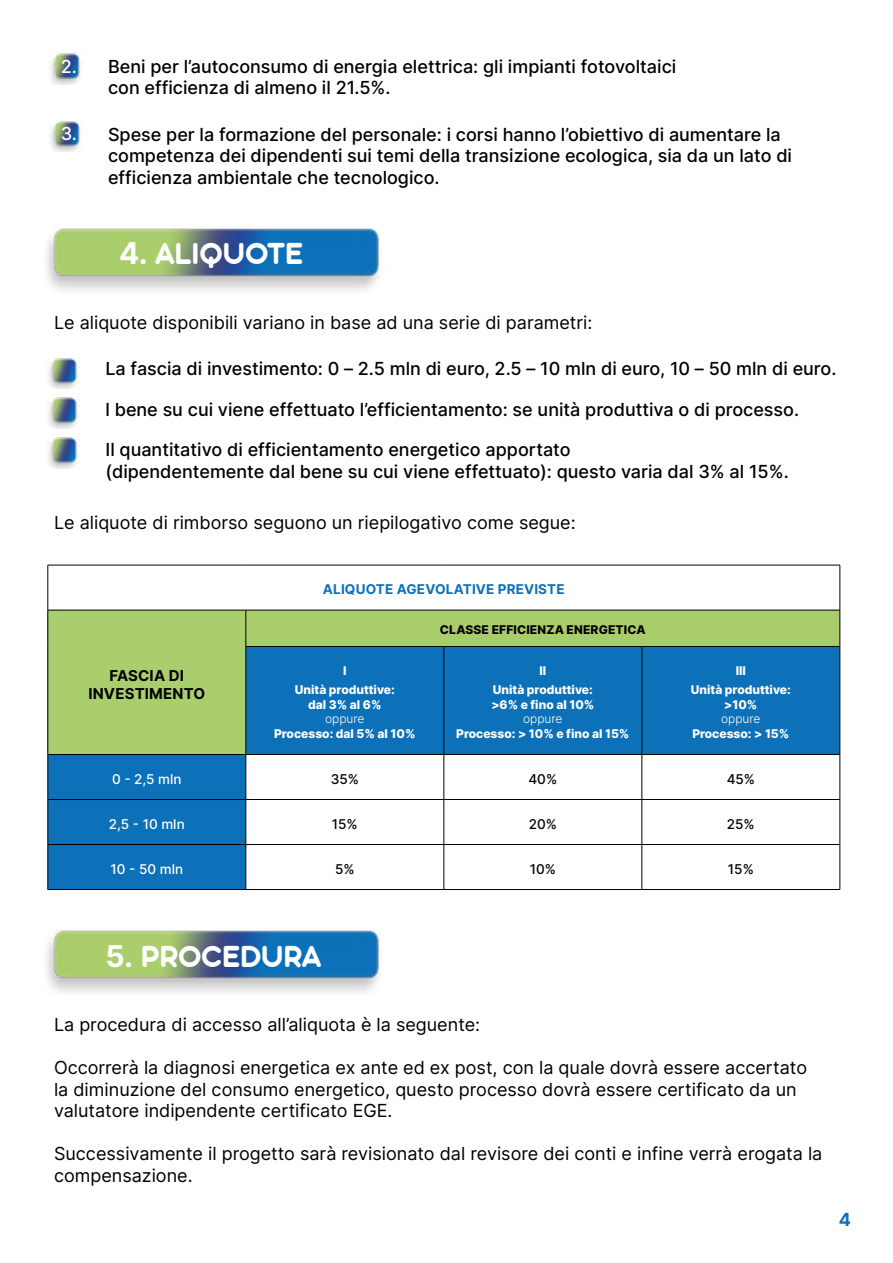
<style>
.page{position:relative;width:893px;height:1263px;background:#fff}
.page>*{position:absolute;margin:0;border:0;box-sizing:border-box;transform-origin:0 0}
.t1{font:700 33px "Aristotelica Display Trial";color:#fff}
.t2{font:500 18px/21.6px "Inter";color:#000}
.t3{font:18px/21.6px "Inter";color:#000}
.t4{font:500 18px "Inter";color:#fff}
.t5{font:700 18px "Inter";color:#0d71b9}
.t6{font:700 15px/18px "Inter";letter-spacing:.01em;color:#000;text-align:center}
.t7{font:700 13.5px "Inter";letter-spacing:.01em;color:#0d71b9}
.t8{font:500 13.5px "Inter";color:#000}
.t9{font:500 13.5px "Inter";color:#fff}
.t10{font:800 12px/19.5px "Inter";color:#fff;text-align:center}
.t11{font:800 12px "Inter";letter-spacing:.01em;color:#000}
.t12{font:300 12px "Inter";color:#fff}
.s1{font-family:"Inter";font-size:30px}
</style>
<div class="page">
<img style="left:48px;top:358px;width:32px;height:31px">
<img style="left:47px;top:397px;width:33px;height:31px">
<img style="left:47px;top:437px;width:33px;height:31px">
<img style="left:49px;top:53px;width:32px;height:31px">
<img style="left:50px;top:121px;width:31px;height:30px">
<img style="left:46px;top:228px;width:334px;height:63px">
<img style="left:46px;top:930px;width:334px;height:63px">
<div style="left:48px;top:610px;width:198px;height:144px;background:#aacd6d"></div>
<div style="left:246px;top:610px;width:594px;height:36px;background:#aacd6c"></div>
<div style="left:247px;top:647px;width:593px;height:107px;background:#0d71b9"></div>
<div style="left:49px;top:755px;width:197px;height:134px;background:#0d71b9"></div>
<hr style="left:48px;top:565px;width:198px;height:1px;background:#000">
<hr style="left:48px;top:565px;width:1px;height:45px;background:#000">
<hr style="left:246px;top:565px;width:198px;height:1px;background:#000">
<hr style="left:444px;top:565px;width:198px;height:1px;background:#000">
<hr style="left:642px;top:565px;width:198px;height:1px;background:#000">
<hr style="left:840px;top:565px;width:1px;height:45px;background:#000">
<hr style="left:48px;top:610px;width:198px;height:1px;background:#000">
<hr style="left:48px;top:610px;width:1px;height:36px;background:#000">
<hr style="left:246px;top:610px;width:198px;height:1px;background:#000">
<hr style="left:246px;top:610px;width:1px;height:36px;background:#000">
<hr style="left:444px;top:610px;width:198px;height:1px;background:#000">
<hr style="left:642px;top:610px;width:198px;height:1px;background:#000">
<hr style="left:840px;top:610px;width:1px;height:36px;background:#000">
<hr style="left:48px;top:646px;width:1px;height:108px;background:#000">
<hr style="left:246px;top:646px;width:198px;height:1px;background:#000">
<hr style="left:246px;top:647px;width:1px;height:107px;background:#000">
<hr style="left:444px;top:646px;width:198px;height:1px;background:#000">
<hr style="left:444px;top:647px;width:1px;height:107px;background:#000">
<hr style="left:642px;top:646px;width:198px;height:1px;background:#000">
<hr style="left:642px;top:647px;width:1px;height:107px;background:#000">
<hr style="left:840px;top:647px;width:1px;height:107px;background:#000">
<hr style="left:246px;top:754px;width:198px;height:1px;background:#000">
<hr style="left:444px;top:754px;width:198px;height:1px;background:#000">
<hr style="left:444px;top:755px;width:1px;height:44px;background:#000">
<hr style="left:642px;top:754px;width:198px;height:1px;background:#000">
<hr style="left:642px;top:755px;width:1px;height:44px;background:#000">
<hr style="left:840px;top:755px;width:1px;height:44px;background:#000">
<hr style="left:246px;top:799px;width:198px;height:1px;background:#000">
<hr style="left:444px;top:799px;width:198px;height:1px;background:#000">
<hr style="left:444px;top:800px;width:1px;height:44px;background:#000">
<hr style="left:642px;top:799px;width:198px;height:1px;background:#000">
<hr style="left:642px;top:800px;width:1px;height:44px;background:#000">
<hr style="left:840px;top:800px;width:1px;height:44px;background:#000">
<hr style="left:246px;top:844px;width:198px;height:1px;background:#000">
<hr style="left:444px;top:844px;width:198px;height:1px;background:#000">
<hr style="left:444px;top:845px;width:1px;height:44px;background:#000">
<hr style="left:642px;top:844px;width:198px;height:1px;background:#000">
<hr style="left:642px;top:845px;width:1px;height:44px;background:#000">
<hr style="left:840px;top:845px;width:1px;height:44px;background:#000">
<hr style="left:246px;top:889px;width:198px;height:1px;background:#000">
<hr style="left:444px;top:889px;width:198px;height:1px;background:#000">
<hr style="left:642px;top:889px;width:198px;height:1px;background:#000">
<hr style="left:48px;top:754px;width:198px;height:1px;background:#000">
<hr style="left:48px;top:755px;width:1px;height:44px;background:#000">
<hr style="left:246px;top:755px;width:1px;height:44px;background:#000">
<hr style="left:48px;top:799px;width:198px;height:1px;background:#000">
<hr style="left:48px;top:800px;width:1px;height:44px;background:#000">
<hr style="left:246px;top:800px;width:1px;height:44px;background:#000">
<hr style="left:48px;top:844px;width:198px;height:1px;background:#000">
<hr style="left:48px;top:845px;width:1px;height:44px;background:#000">
<hr style="left:246px;top:845px;width:1px;height:44px;background:#000">
<hr style="left:48px;top:889px;width:198px;height:1px;background:#000">
<p class="t4" style="left:61px;top:53px;width:18px">2.</p>
<p class="t4" style="left:61px;top:120px;width:18px">3.</p>
<p class="t2" style="left:108px;top:55px;width:570px">Beni per l’autoconsumo di energia elettrica: gli impianti fotovoltaici con efficienza di almeno il 21.5%.</p>
<p class="t2" style="left:108px;top:123px;width:686px">Spese per la formazione del personale: i corsi hanno l’obiettivo di aumentare la competenza dei dipendenti sui temi della transizione ecologica, sia da un lato di efficienza ambientale che tecnologico.</p>
<h1 class="t1" style="left:119px;top:234px;width:186px"><span class="s1">4.</span> ALIQUOTE</h1>
<p class="t3" style="left:54px;top:312px;width:540px">Le aliquote disponibili variano in base ad una serie di parametri:</p>
<p class="t2" style="left:105px;top:357px;width:732px">La fascia di investimento: 0 – 2.5 mln di euro, 2.5 – 10 mln di euro, 10 – 50 mln di euro.</p>
<p class="t2" style="left:105px;top:398px;width:695px">l bene su cui viene effettuato l’efficientamento: se unità produttiva o di processo.</p>
<p class="t2" style="left:105px;top:438px;width:685px">Il quantitativo di efficientamento energetico apportato<br>(dipendentemente dal bene su cui viene effettuato): questo varia dal 3% al 15%.</p>
<p class="t3" style="left:54px;top:512px;width:523px">Le aliquote di rimborso seguono un riepilogativo come segue:</p>
<p class="t7" style="left:323px;top:579px;width:243px">ALIQUOTE AGEVOLATIVE PREVISTE</p>
<p class="t6" style="left:88px;top:666px;width:118px">FASCIA DI<br>INVESTIMENTO</p>
<p class="t10" style="left:295px;top:660px;width:101px">I<br>Unità produttive:</p>
<p class="t10" style="left:308px;top:694px;width:75px">dal 3% al 6%</p>
<p class="t12" style="left:325px;top:710px;width:41px">oppure</p>
<p class="t10" style="left:274px;top:723px;width:143px">Processo: dal 5% al 10%</p>
<p class="t11" style="left:440px;top:621px;width:207px">CLASSE EFFICIENZA ENERGETICA</p>
<p class="t10" style="left:493px;top:660px;width:101px">II<br>Unità produttive:</p>
<p class="t10" style="left:491px;top:694px;width:104px">&gt;6% e fino al 10%</p>
<p class="t12" style="left:523px;top:710px;width:41px">oppure</p>
<p class="t10" style="left:456px;top:723px;width:175px">Processo: &gt; 10% e fino al 15%</p>
<p class="t10" style="left:691px;top:660px;width:101px">III<br>Unità produttive:</p>
<p class="t10" style="left:724px;top:694px;width:35px">&gt;10%</p>
<p class="t12" style="left:721px;top:710px;width:41px">oppure</p>
<p class="t10" style="left:692px;top:723px;width:99px">Processo: &gt; 15%</p>
<p class="t9" style="left:112px;top:769px;width:71px">0 - 2,5 mln</p>
<p class="t8" style="left:331px;top:769px;width:30px">35%</p>
<p class="t8" style="left:528px;top:769px;width:30px">40%</p>
<p class="t8" style="left:727px;top:769px;width:30px">45%</p>
<p class="t9" style="left:109px;top:814px;width:77px">2,5 - 10 mln</p>
<p class="t8" style="left:332px;top:814px;width:27px">15%</p>
<p class="t8" style="left:529px;top:814px;width:30px">20%</p>
<p class="t8" style="left:727px;top:814px;width:29px">25%</p>
<p class="t9" style="left:111px;top:859px;width:74px">10 - 50 mln</p>
<p class="t8" style="left:335px;top:859px;width:21px">5%</p>
<p class="t8" style="left:530px;top:859px;width:28px">10%</p>
<p class="t8" style="left:728px;top:859px;width:27px">15%</p>
<h1 class="t1" style="left:105px;top:937px;width:217px"><span class="s1">5.</span> PROCEDURA</h1>
<p class="t3" style="left:54px;top:1013px;width:428px">La procedura di accesso all’aliquota è la seguente:</p>
<p class="t3" style="left:54px;top:1056px;width:755px">Occorrerà la diagnosi energetica ex ante ed ex post, con la quale dovrà essere accertato la diminuzione del consumo energetico, questo processo dovrà essere certificato da un valutatore indipendente certificato EGE.</p>
<p class="t3" style="left:54px;top:1143px;width:770px">Successivamente il progetto sarà revisionato dal revisore dei conti e infine verrà erogata la compensazione.</p>
<p class="t5" style="left:839px;top:1206px;width:14px">4</p>
</div>
